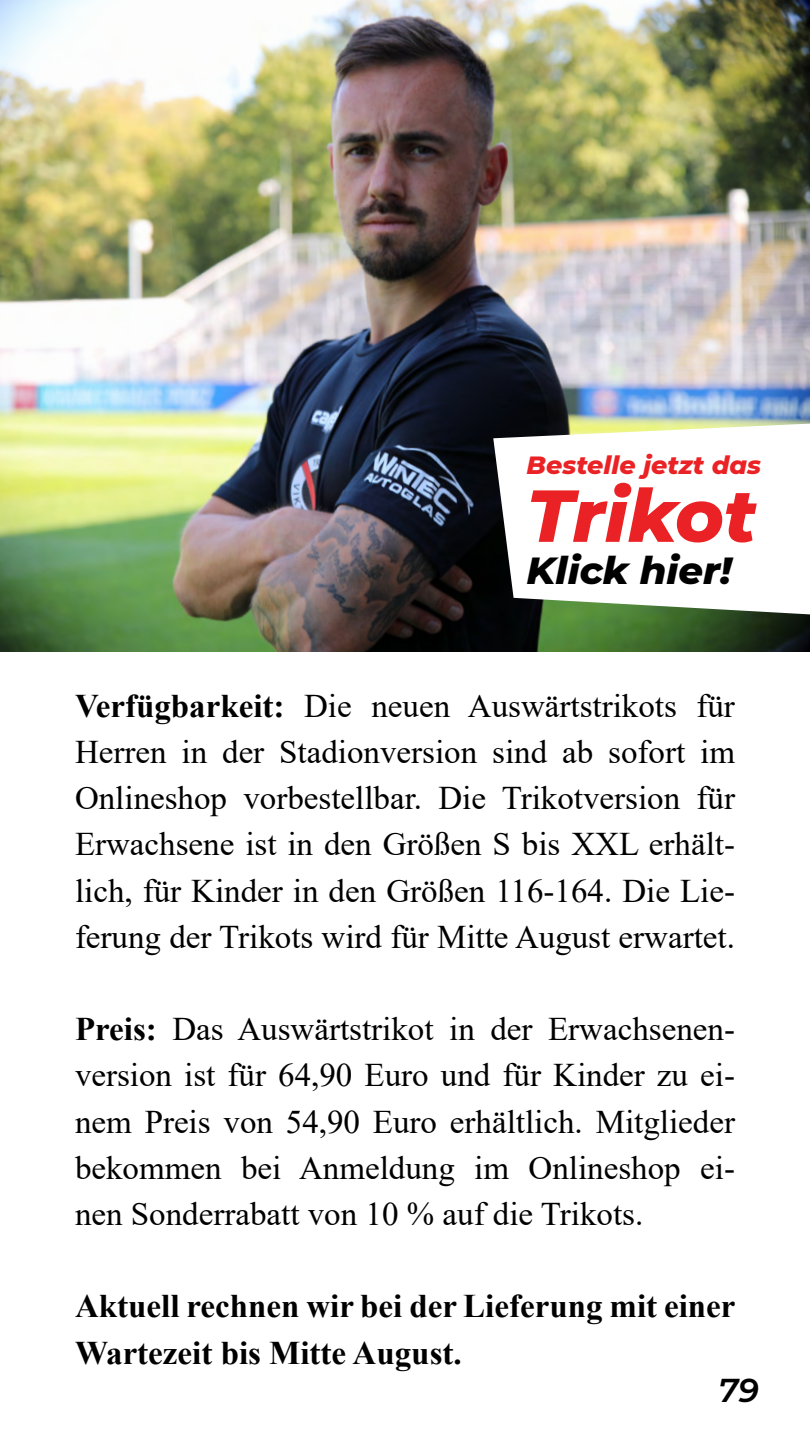
<style>
.page{position:relative;width:810px;height:1440px;background:#fff}
.page>*{position:absolute;margin:0;border:0;box-sizing:border-box;transform-origin:0 0}
.t1{font:italic 800 73.5px "Montserrat";color:#eb2225}
.t2{font:italic 800 38.55px "Montserrat";color:#000}
.t3{font:33px/46.2px "Times New Roman";color:#000;text-align:justify}
.t4{font:700 33px/46.2px "Times New Roman";color:#000}
.t5{font:italic 600 33px "Montserrat";color:#000}
.t6{font:italic 800 25.42px "Montserrat";color:#eb2225}
.s1{font-weight:700}
</style>
<div class="page">
<img style="left:0;top:0;width:810px;height:652px">
<svg style="left:493px;top:424px;width:317px;height:190px"></svg>
<p class="t6" style="left:527px;top:447px;width:236px">Bestelle jetzt das</p>
<h1 class="t1" style="left:527px;top:462px;width:232px">Trikot</h1>
<p class="t2" style="left:527px;top:542px;width:207px">Klick hier!</p>
<p class="t3" style="left:75px;top:682px;width:662px"><span class="s1">Verfügbarkeit:</span> Die neuen Auswärtstrikots für Herren in der Stadionversion sind ab sofort im Onlineshop vorbestellbar. Die Trikotversion für Erwachsene ist in den Größen S bis XXL erhält&shy;lich, für Kinder in den Größen 116-164. Die Lie&shy;ferung der Trikots wird für Mitte August erwartet.</p>
<p class="t3" style="left:75px;top:1005px;width:662px"><span class="s1">Preis:</span> Das Auswärtstrikot in der Erwachsenen&shy;version ist für 64,90 Euro und für Kinder zu ei&shy;nem Preis von 54,90 Euro erhältlich. Mitglieder bekommen bei Anmeldung im Onlineshop ei&shy;nen Sonderrabatt von 10 % auf die Trikots.</p>
<p class="t4" style="left:75px;top:1282px;width:662px">Aktuell rechnen wir bei der Lieferung mit einer<br>Wartezeit bis Mitte August.</p>
<p class="t5" style="left:718px;top:1367px;width:42px">79</p>
</div>
